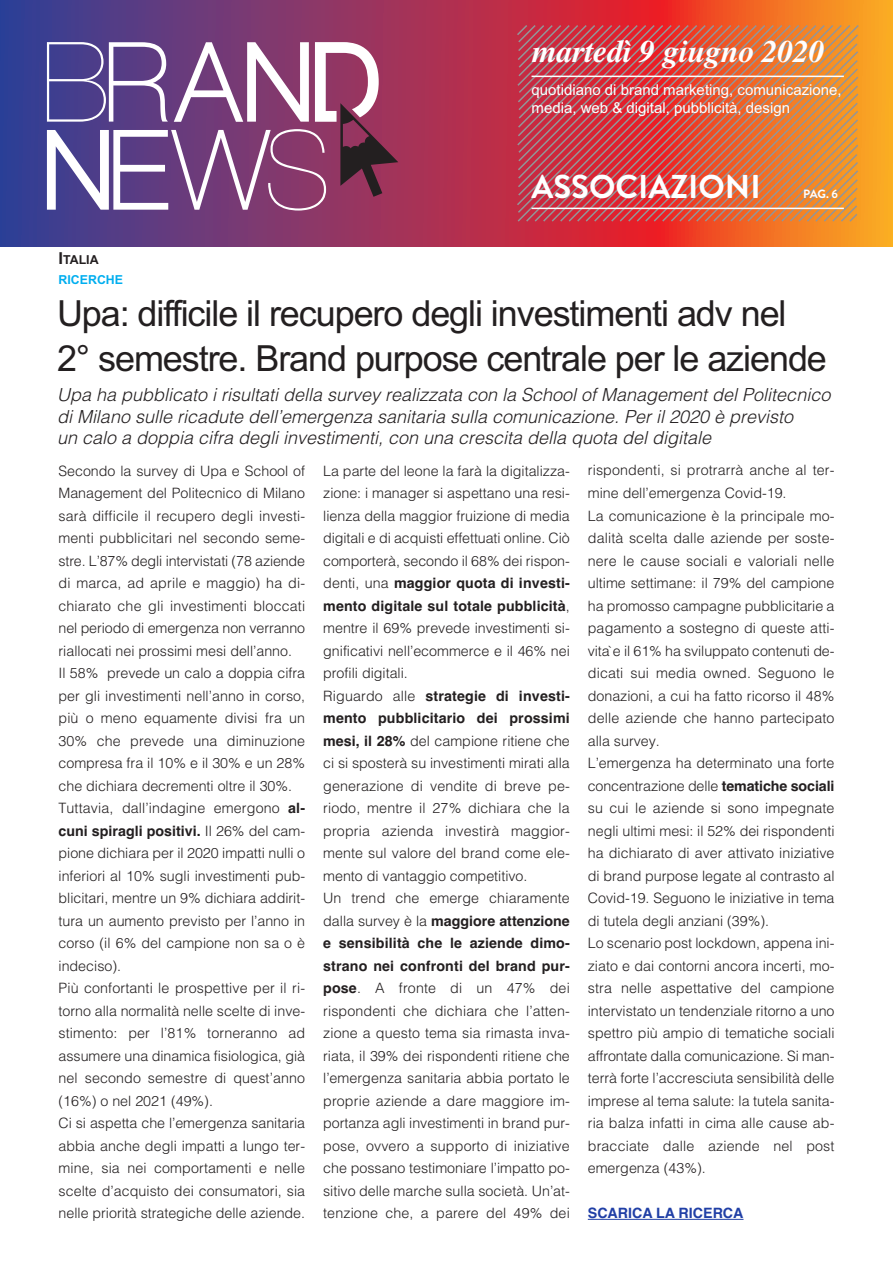
<style>
.page{position:relative;width:893px;height:1263px;background:#fff}
.page>*{position:absolute;margin:0;border:0;box-sizing:border-box;transform-origin:0 0}
.t1{font:36px/44.2px "Arial";letter-spacing:-.03em;color:#231f20}
.t2{font:700 33px "Brandon Grotesque";color:#fff}
.t3{font:italic 700 31.5px "Times";color:#fff}
.t4{font:italic 300 18px/21.6px "Helvetica";color:#231f20}
.t5{font:15px/18px "Arial";color:#fff}
.t6{font:300 14.25px/22.5px "Helvetica";color:#231f20}
.t7{font:700 14.25px "Helvetica";color:#203fa6}
.t8{font:700 12.3px/19.8px "Arial";color:#00aeef}
.t9{font:700 12px "Brandon Grotesque";color:#fff}
.s1{font-size:16.5px;color:#231f20}
.s2{color:#231f20}
.s3{font-weight:700}
</style>
<div class="page">
<svg style="left:0;top:0;width:893px;height:247px;background:#9e4358"></svg>
<svg style="left:47px;top:42px;width:351px;height:169px"></svg>
<svg style="left:515px;top:23px;width:345px;height:200px;background:#d35c45"></svg>
<hr style="left:531px;top:208px;width:313px;height:1px;background:#fff">
<hr style="left:531px;top:76px;width:313px;height:1px;background:#fff">
<hr style="left:588px;top:1219px;width:155px;height:1px;background:#203fa6">
<h3 class="t3" style="left:531px;top:33px;width:295px">martedì 9 giugno 2020</h3>
<p class="t5" style="left:531px;top:81px;width:312px">quotidiano di brand marketing, comunicazione, media, web &amp; digital, pubblicità, design</p>
<p class="t8" style="left:58px;top:250px;width:66px"><span class="s1">I</span><span class="s2">TALIA<br></span>RICERCHE</p>
<h2 class="t2" style="left:531px;top:175px;width:231px">ASSOCIAZIONI</h2>
<p class="t9" style="left:803px;top:190px;width:37px">PAG. 6</p>
<h1 class="t1" style="left:57px;top:292px;width:771px">Upa: difficile il recupero degli investimenti adv nel<br>2° semestre. Brand purpose centrale per le aziende</h1>
<p class="t4" style="left:57px;top:383px;width:775px">Upa ha pubblicato i risultati della survey realizzata con la School of Management del Politecnico di Milano sulle ricadute dell’emergenza sanitaria sulla comunicazione. Per il 2020 è previsto<br>un calo a doppia cifra degli investimenti, con una crescita della quota del digitale</p>
<p class="t6" style="left:58px;top:458px;width:248px">Secondo la survey di Upa e School of Management del Politecnico di Milano sarà difficile il recupero degli investi&shy;menti pubblicitari nel secondo seme&shy;stre. L’87% degli intervistati (78 aziende di marca, ad aprile e maggio) ha di&shy;chiarato che gli investimenti bloccati nel periodo di emergenza non verranno riallocati nei prossimi mesi dell’anno.<br>Il 58% prevede un calo a doppia cifra per gli investimenti nell’anno in corso, più o meno equamente divisi fra un 30% che prevede una diminuzione compresa fra il 10% e il 30% e un 28% che dichiara decrementi oltre il 30%.<br>Tuttavia, dall’indagine emergono <span class="s3">al&shy;cuni spiragli positivi.</span> Il 26% del cam&shy;pione dichiara per il 2020 impatti nulli o inferiori al 10% sugli investimenti pub&shy;blicitari, mentre un 9% dichiara addirit&shy;tura un aumento previsto per l’anno in corso (il 6% del campione non sa o è indeciso).<br>Più confortanti le prospettive per il ri&shy;torno alla normalità nelle scelte di inve&shy;stimento: per l’81% torneranno ad assumere una dinamica fisiologica, già nel secondo semestre di quest’anno (16%) o nel 2021 (49%).<br>Ci si aspetta che l’emergenza sanitaria abbia anche degli impatti a lungo ter&shy;mine, sia nei comportamenti e nelle scelte d’acquisto dei consumatori, sia nelle priorità strategiche delle aziende.</p>
<p class="t6" style="left:323px;top:458px;width:248px">La parte del leone la farà la digitalizza&shy;zione: i manager si aspettano una resi&shy;lienza della maggior fruizione di media digitali e di acquisti effettuati online. Ciò comporterà, secondo il 68% dei rispon&shy;denti, una <span class="s3">maggior quota di investi&shy;mento digitale sul totale pubblicità</span>, mentre il 69% prevede investimenti si&shy;gnificativi nell’ecommerce e il 46% nei profili digitali.<br>Riguardo alle <span class="s3">strategie di investi&shy;mento pubblicitario dei prossimi mesi, il 28%</span> del campione ritiene che ci si sposterà su investimenti mirati alla generazione di vendite di breve pe&shy;riodo, mentre il 27% dichiara che la propria azienda investirà maggior&shy;mente sul valore del brand come ele&shy;mento di vantaggio competitivo.<br>Un trend che emerge chiaramente dalla survey è la <span class="s3">maggiore attenzione e sensibilità che le aziende dimo&shy;strano nei confronti del brand pur&shy;pose</span>. A fronte di un 47% dei rispondenti che dichiara che l’atten&shy;zione a questo tema sia rimasta inva&shy;riata, il 39% dei rispondenti ritiene che l’emergenza sanitaria abbia portato le proprie aziende a dare maggiore im&shy;portanza agli investimenti in brand pur&shy;pose, ovvero a supporto di iniziative che possano testimoniare l’impatto po&shy;sitivo delle marche sulla società. Un’at&shy;tenzione che, a parere del 49% dei</p>
<p class="t6" style="left:588px;top:458px;width:248px">rispondenti, si protrarrà anche al ter&shy;mine dell’emergenza Covid-19.<br>La comunicazione è la principale mo&shy;dalità scelta dalle aziende per soste&shy;nere le cause sociali e valoriali nelle ultime settimane: il 79% del campione ha promosso campagne pubblicitarie a pagamento a sostegno di queste atti&shy;vitàe il 61% ha sviluppato contenuti de&shy;dicati sui media owned. Seguono le donazioni, a cui ha fatto ricorso il 48% delle aziende che hanno partecipato alla survey.<br>L’emergenza ha determinato una forte concentrazione delle <span class="s3">tematiche sociali </span>su cui le aziende si sono impegnate negli ultimi mesi: il 52% dei rispondenti ha dichiarato di aver attivato iniziative di brand purpose legate al contrasto al Covid-19. Seguono le iniziative in tema di tutela degli anziani (39%).<br>Lo scenario post lockdown, appena ini&shy;ziato e dai contorni ancora incerti, mo&shy;stra nelle aspettative del campione intervistato un tendenziale ritorno a uno spettro più ampio di tematiche sociali affrontate dalla comunicazione. Si man&shy;terrà forte l’accresciuta sensibilità delle imprese al tema salute: la tutela sanita&shy;ria balza infatti in cima alle cause ab&shy;bracciate dalle aziende nel post emergenza (43%).</p>
<p class="t7" style="left:588px;top:1205px;width:157px">SCARICA LA RICERCA</p>
</div>
